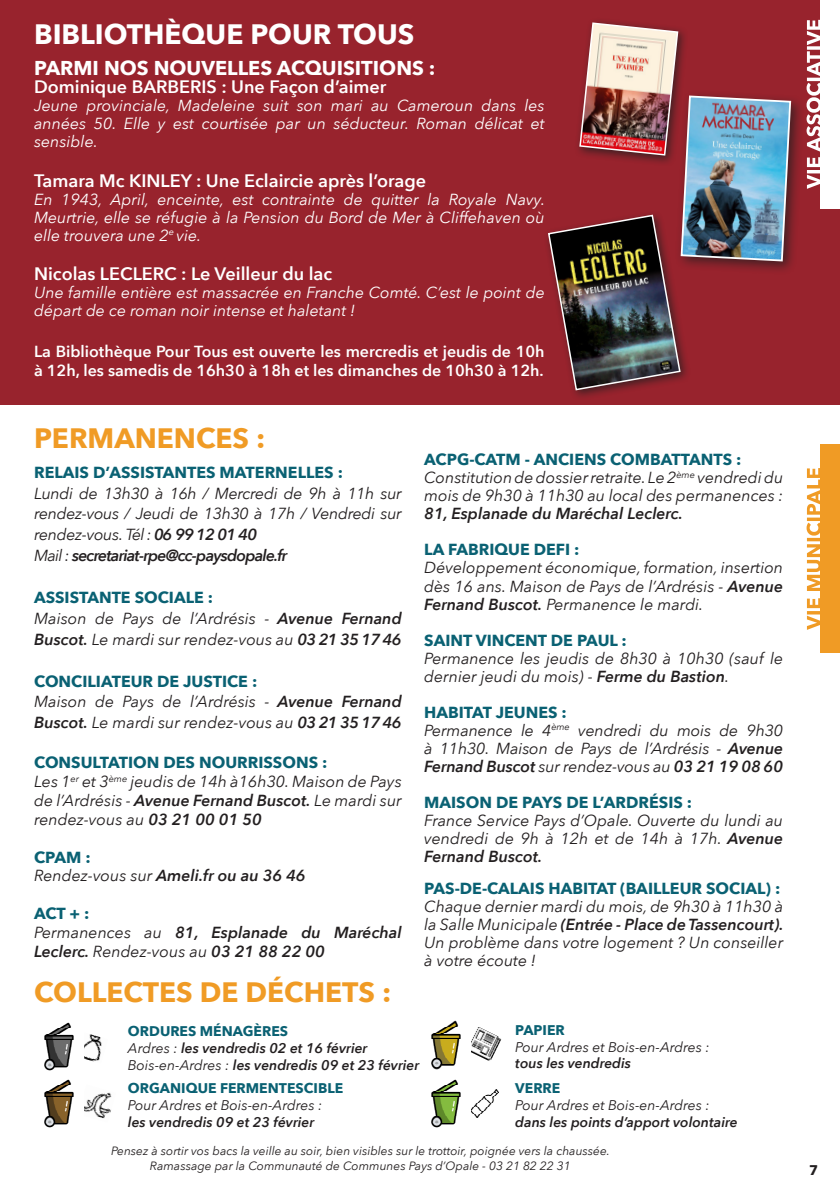
<style>
.page{position:relative;width:840px;height:1191px;background:#fff}
.page>*{position:absolute;margin:0;border:0;box-sizing:border-box;transform-origin:0 0}
.t1{font:700 28px "Avenir Next";color:#f09b25}
.t2{font:700 28px "Avenir Next";color:#fff}
.t3{font:700 20px "Avenir Next";color:#fff}
.t4{font:600 18px "Avenir Next";color:#fff}
.t5{font:italic 16px/18px "Avenir Next";color:#231f20}
.t6{font:italic 16px/18px "Avenir Next";color:#fff;text-align:justify}
.t7{font:700 16px "Avenir Next";color:#0a6173}
.t8{font:italic 600 16px/18.8px "Avenir Next";color:#231f20}
.t9{font:600 16px/19.2px "Avenir Next";color:#fff}
.t10{font:italic 600 16px "Avenir Next";letter-spacing:-.05em;color:#231f20}
.t11{font:italic 600 14px "Avenir Next";color:#231f20}
.t12{font:italic 14px "Avenir Next";color:#231f20}
.t13{font:700 14px "Avenir Next";color:#0a6173}
.t14{font:700 14px "Avenir Next";color:#231f20}
.t15{font:italic 12px "Avenir Next";color:#231f20}
.s1{font-weight:600}
.s2{font-weight:400}
</style>
<div class="page">
<div style="left:0;top:0;width:839px;height:404px;background:#98232d"></div>
<div style="left:819px;top:444px;width:20px;height:209px;background:#f09b25"></div>
<svg style="left:806px;top:468px;width:14px;height:162px"></svg>
<img style="left:89px;top:1035px;width:12px;height:3px">
<img style="left:89px;top:1038px;width:12px;height:3px">
<img style="left:85px;top:1041px;width:17px;height:3px">
<img style="left:84px;top:1044px;width:18px;height:4px">
<img style="left:84px;top:1054px;width:17px;height:8px">
<img style="left:96px;top:1092px;width:15px;height:4px">
<img style="left:93px;top:1096px;width:19px;height:3px">
<img style="left:86px;top:1099px;width:25px;height:13px">
<img style="left:84px;top:1103px;width:26px;height:10px">
<img style="left:84px;top:1107px;width:25px;height:6px">
<img style="left:84px;top:1111px;width:24px;height:8px">
<img style="left:471px;top:1089px;width:27px;height:28px">
<img style="left:476px;top:1027px;width:25px;height:14px">
<img style="left:475px;top:1030px;width:25px;height:15px">
<img style="left:473px;top:1033px;width:25px;height:15px">
<img style="left:472px;top:1037px;width:24px;height:14px">
<img style="left:471px;top:1040px;width:24px;height:15px">
<img style="left:471px;top:1043px;width:22px;height:15px">
<img style="left:471px;top:1047px;width:20px;height:14px">
<img style="left:44px;top:1022px;width:30px;height:49px">
<img style="left:44px;top:1079px;width:30px;height:49px">
<img style="left:431px;top:1020px;width:30px;height:49px">
<img style="left:431px;top:1079px;width:30px;height:49px">
<div style="left:819px;top:0;width:20px;height:209px;background:#fff"></div>
<svg style="left:806px;top:20px;width:14px;height:169px"></svg>
<div style="left:543px;top:210px;width:147px;height:191px;background:#231f20;opacity:.75"></div>
<div style="left:674px;top:89px;width:129px;height:186px;background:#231f20;opacity:.75"></div>
<img style="left:546px;top:22px;width:245px;height:369px">
<p class="t2" style="left:34px;top:10px;width:381px">BIBLIOTHÈQUE POUR TOUS</p>
<p class="t3" style="left:34px;top:51px;width:403px">PARMI NOS NOUVELLES ACQUISITIONS :</p>
<p class="t4" style="left:34px;top:71px;width:354px">Dominique BARBERIS : Une Façon d’aimer</p>
<p class="t6" style="left:34px;top:96px;width:512px">Jeune provinciale, Madeleine suit son mari au Cameroun dans les années 50. Elle y est courtisée par un séducteur. Roman délicat et sensible.</p>
<p class="t4" style="left:34px;top:165px;width:393px">Tamara Mc KINLEY : Une Eclaircie après l’orage</p>
<p class="t6" style="left:34px;top:189px;width:512px">En 1943, April, enceinte, est contrainte de quitter la Royale Navy.<br>Meurtrie, elle se réfugie à la Pension du Bord de Mer à Cliffehaven où elle trouvera une 2<sup>e</sup> vie.</p>
<p class="t4" style="left:34px;top:259px;width:299px">Nicolas LECLERC : Le Veilleur du lac</p>
<p class="t6" style="left:34px;top:283px;width:512px">Une famille entière est massacrée en Franche Comté. C’est le point de départ de ce roman noir intense et haletant !</p>
<p class="t9" style="left:34px;top:342px;width:512px">La Bibliothèque Pour Tous est ouverte les mercredis et jeudis de 10h à 12h, les samedis de 16h30 à 18h et les dimanches de 10h30 à 12h.</p>
<p class="t1" style="left:34px;top:414px;width:233px">PERMANENCES :</p>
<p class="t7" style="left:34px;top:458px;width:310px">RELAIS D’ASSISTANTES MATERNELLES :</p>
<p class="t5" style="left:34px;top:482px;width:369px;line-height:20.8px;text-align:justify">Lundi de 13h30 à 16h / Mercredi de 9h à 11h sur rendez-vous / Jeudi de 13h30 à 17h / Vendredi sur rendez-vous. Tél : <span class="s1">06 99 12 01 40</span></p>
<p class="t10" style="left:34px;top:542px;width:255px"><span class="s2">Mail :</span> secretariat-rpe@cc-paysdopale.fr</p>
<p class="t7" style="left:34px;top:583px;width:180px">ASSISTANTE SOCIALE :</p>
<p class="t5" style="left:34px;top:607px;width:369px;line-height:20.8px">Maison de Pays de l’Ardrésis - <span class="s1">Avenue Fernand<br>Buscot.</span> Le mardi sur rendez-vous au <span class="s1">03 21 35 17 46</span></p>
<p class="t7" style="left:34px;top:667px;width:225px">CONCILIATEUR DE JUSTICE :</p>
<p class="t5" style="left:34px;top:691px;width:369px;line-height:20.8px">Maison de Pays de l’Ardrésis - <span class="s1">Avenue Fernand<br>Buscot.</span> Le mardi sur rendez-vous au <span class="s1">03 21 35 17 46</span></p>
<p class="t7" style="left:34px;top:748px;width:295px">CONSULTATION DES NOURRISSONS :</p>
<p class="t5" style="left:34px;top:771px;width:369px;line-height:18.8px;text-align:justify">Les 1<sup>er</sup> et 3<sup>ème</sup> jeudis de 14h à16h30. Maison de Pays de l’Ardrésis - <span class="s1">Avenue Fernand Buscot.</span> Le mardi sur rendez-vous au <span class="s1">03 21 00 01 50</span></p>
<p class="t7" style="left:34px;top:843px;width:58px">CPAM :</p>
<p class="t8" style="left:34px;top:866px;width:273px"><span class="s2">Rendez-vous sur</span> Ameli.fr ou au 36 46</p>
<p class="t7" style="left:34px;top:899px;width:57px">ACT + :</p>
<p class="t8" style="left:34px;top:922px;width:369px"><span class="s2">Permanences au</span> 81, Esplanade du Maréchal<br>Leclerc. <span class="s2">Rendez-vous au</span> 03 21 88 22 00</p>
<p class="t1" style="left:34px;top:968px;width:358px">COLLECTES DE DÉCHETS :</p>
<p class="t13" style="left:128px;top:1019px;width:162px">ORDURES MÉNAGÈRES</p>
<p class="t11" style="left:128px;top:1036px;width:241px"><span class="s2">Ardres :</span> les vendredis 02 et 16 février</p>
<p class="t11" style="left:128px;top:1052px;width:292px"><span class="s2">Bois-en-Ardres :</span> les vendredis 09 et 23 février</p>
<p class="t13" style="left:128px;top:1076px;width:217px">ORGANIQUE FERMENTESCIBLE</p>
<p class="t12" style="left:128px;top:1093px;width:196px">Pour Ardres et Bois-en-Ardres :</p>
<p class="t11" style="left:128px;top:1109px;width:188px">les vendredis 09 et 23 février</p>
<p class="t7" style="left:424px;top:446px;width:318px">ACPG-CATM - ANCIENS COMBATTANTS :</p>
<p class="t5" style="left:424px;top:468px;width:360px">Constitution de dossier retraite. Le 2<sup>ème</sup> vendredi du mois de 9h30 à 11h30 au local des permanences :</p>
<p class="t8" style="left:424px;top:504px;width:260px">81, Esplanade du Maréchal Leclerc.</p>
<p class="t7" style="left:424px;top:536px;width:157px">LA FABRIQUE DEFI :</p>
<p class="t5" style="left:424px;top:558px;width:360px;text-align:justify">Développement économique, formation, insertion dès 16 ans. Maison de Pays de l’Ardrésis - <span class="s1">Avenue Fernand Buscot.</span> Permanence le mardi.</p>
<p class="t7" style="left:424px;top:626px;width:204px">SAINT VINCENT DE PAUL :</p>
<p class="t5" style="left:424px;top:648px;width:360px">Permanence les jeudis de 8h30 à 10h30 (sauf le dernier jeudi du mois) - <span class="s1">Ferme du Bastion</span>.</p>
<p class="t7" style="left:424px;top:698px;width:144px">HABITAT JEUNES :</p>
<p class="t5" style="left:424px;top:720px;width:360px;text-align:justify">Permanence le 4<sup>ème</sup> vendredi du mois de 9h30 à 11h30. Maison de Pays de l’Ardrésis - <span class="s1">Avenue Fernand Buscot</span> sur rendez-vous au <span class="s1">03 21 19 08 60</span></p>
<p class="t7" style="left:424px;top:788px;width:269px">MAISON DE PAYS DE L’ARDRÉSIS :</p>
<p class="t5" style="left:424px;top:810px;width:360px;text-align:justify">France Service Pays d’Opale. Ouverte du lundi au vendredi de 9h à 12h et de 14h à 17h. <span class="s1">Avenue Fernand Buscot.</span></p>
<p class="t7" style="left:424px;top:874px;width:357px">PAS-DE-CALAIS HABITAT (BAILLEUR SOCIAL) :</p>
<p class="t5" style="left:424px;top:896px;width:361px">Chaque dernier mardi du mois, de 9h30 à 11h30 à la Salle Municipale <span class="s1">(Entrée - Place de Tassencourt).</span></p>
<p class="t5" style="left:424px;top:932px;width:360px">Un problème dans votre logement ? Un conseiller à votre écoute !</p>
<p class="t13" style="left:515px;top:1017px;width:51px">PAPIER</p>
<p class="t12" style="left:515px;top:1035px;width:196px">Pour Ardres et Bois-en-Ardres :</p>
<p class="t11" style="left:515px;top:1051px;width:117px">tous les vendredis</p>
<p class="t13" style="left:515px;top:1076px;width:47px">VERRE</p>
<p class="t12" style="left:515px;top:1093px;width:196px">Pour Ardres et Bois-en-Ardres :</p>
<p class="t11" style="left:515px;top:1109px;width:224px">dans les points d’apport volontaire</p>
<p class="t15" style="left:111px;top:1141px;width:500px">Pensez à sortir vos bacs la veille au soir, bien visibles sur le trottoir, poignée vers la chaussée.</p>
<p class="t15" style="left:150px;top:1155px;width:422px">Ramassage par la Communauté de Communes Pays d’Opale - 03 21 82 22 31</p>
<p class="t14" style="left:808px;top:1158px;width:11px">7</p>
</div>
